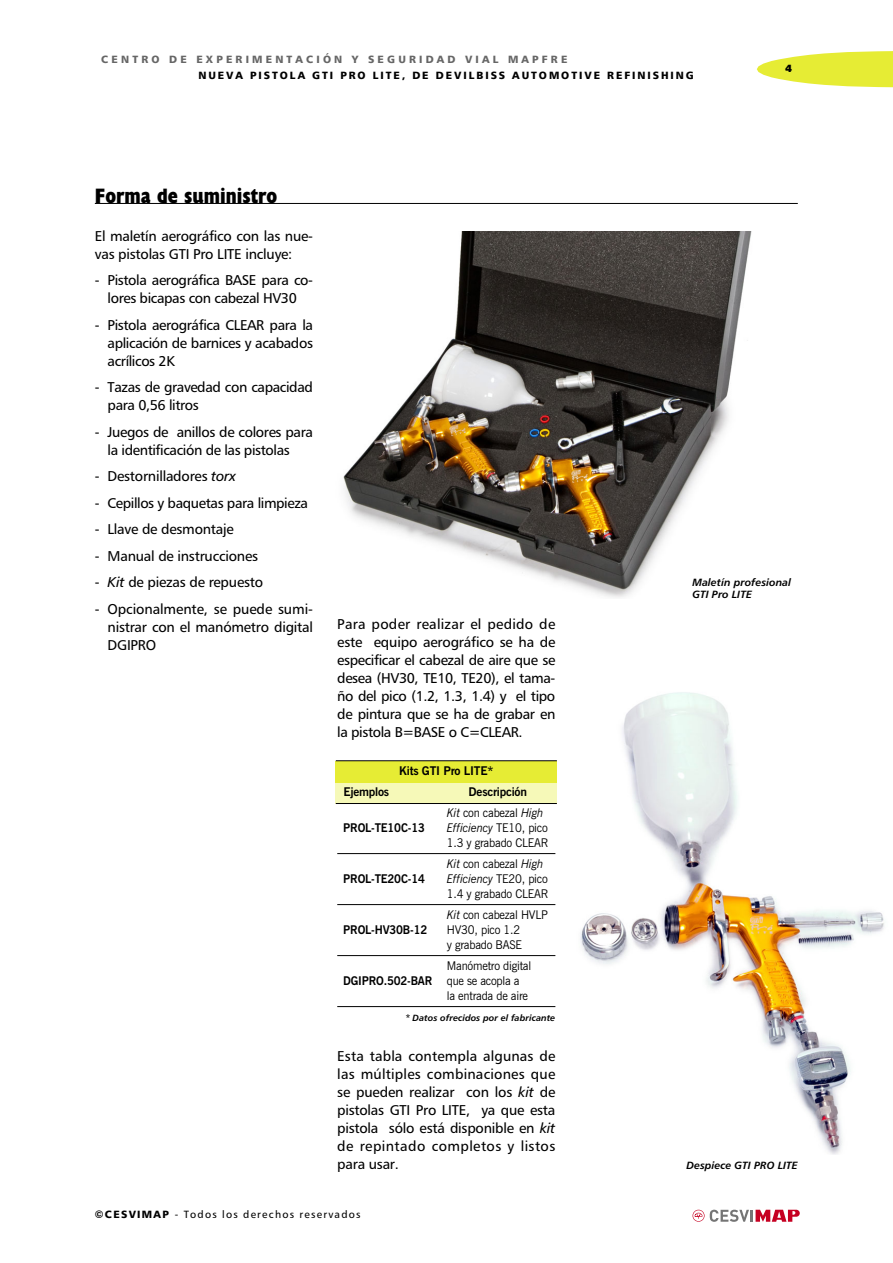
<style>
.page{position:relative;width:893px;height:1263px;background:#fff}
.page>*{position:absolute;margin:0;border:0;box-sizing:border-box;transform-origin:0 0}
.t1{font:700 condensed 21px "Humanist 521 BT Xtra";color:#000}
.t2{font:14.25px/18px "Humanist 777 BT Roman B";letter-spacing:-.03em;color:#000;text-align:justify}
.t3{font:12px/15px "News Gothic BT";letter-spacing:-.02em;color:#000;scale:.95 1}
.t4{font:700 12px "News Gothic BT";letter-spacing:-.02em;color:#000;scale:.95 1}
.t5{font:700 12px "News Gothic BT";letter-spacing:-.02em;color:#000}
.t6{font:10.5px "Humanist 777 BT Black B";letter-spacing:.185em;color:#000}
.t7{font:10.5px/12.6px "Humanist 777 BT Bold Italic B";color:#000}
.t8{font:10.5px "Humanist 777 BT Black B";letter-spacing:.3em;color:#666}
.t9{font:10.5px "Humanist 777 BT Roman B";letter-spacing:.115em;color:#000}
.t10{font:10.5px "Humanist 531 BT Ultra Black A";color:#000}
.t11{font:9px "Humanist 777 BT Bold Italic B";color:#000}
.s1{font-family:"Humanist 777 BT Italic B"}
.s2{font-style:italic}
.s3{font-weight:400}
.s4{font-family:"Humanist 777 BT Black B"}
</style>
<div class="page">
<svg style="left:692px;top:1210px;width:12px;height:12px"></svg>
<svg style="left:710px;top:1210px;width:90px;height:12px"></svg>
<svg style="left:757px;top:51px;width:135px;height:36px"></svg>
<hr style="left:95px;top:203px;width:703px;height:1px;background:#000">
<img style="left:343px;top:231px;width:409px;height:367px">
<div style="left:336px;top:782px;width:221px;height:21px;background:#f6f9b8"></div>
<div style="left:336px;top:761px;width:221px;height:21px;background:#e6ec34"></div>
<hr style="left:336px;top:760px;width:221px;height:1px;background:#000">
<hr style="left:336px;top:803px;width:221px;height:1px;background:#000">
<hr style="left:337px;top:853px;width:218px;height:1px;background:#000">
<hr style="left:337px;top:904px;width:218px;height:1px;background:#000">
<hr style="left:337px;top:955px;width:218px;height:1px;background:#000">
<hr style="left:337px;top:1006px;width:218px;height:1px;background:#000">
<img style="left:580px;top:692px;width:304px;height:462px">
<p class="t8" style="left:101px;top:55px;width:468px">CENTRO DE EXPERIMENTACIÓN Y SEGURIDAD VIAL MAPFRE</p>
<p class="t6" style="left:198px;top:71px;width:497px">NUEVA PISTOLA GTI PRO LITE, DE DEVILBISS AUTOMOTIVE REFINISHING</p>
<h1 class="t1" style="left:95px;top:189px;width:184px">Forma de suministro</h1>
<p class="t10" style="left:785px;top:65px;width:9px">4</p>
<p class="t2" style="left:95px;top:228px;width:220px">El maletín aerográfico con las nue&shy;vas pistolas GTI Pro LITE incluye:</p>
<p class="t2" style="left:95px;top:273px;width:220px;text-align:center">- Pistola aerográfica BASE para co&shy;lores bicapas con cabezal HV30</p>
<p class="t2" style="left:108px;top:317px;width:207px;text-indent:-13px">- Pistola aerográfica CLEAR para la aplicación de barnices y acabados acrílicos 2K</p>
<p class="t2" style="left:108px;top:380px;width:207px;text-indent:-13px">- Tazas de gravedad con capacidad para 0,56 litros</p>
<p class="t2" style="left:108px;top:424px;width:207px;text-indent:-13px">- Juegos de anillos de colores para la identificación de las pistolas</p>
<p class="t2" style="left:95px;top:469px;width:143px">- Destornilladores <span class="s1">torx</span></p>
<p class="t2" style="left:95px;top:495px;width:215px">- Cepillos y baquetas para limpieza</p>
<p class="t2" style="left:95px;top:522px;width:140px">- Llave de desmontaje</p>
<p class="t2" style="left:95px;top:548px;width:165px">- Manual de instrucciones</p>
<p class="t2" style="left:95px;top:575px;width:170px">- <span class="s1">Kit</span> de piezas de repuesto</p>
<p class="t2" style="left:108px;top:601px;width:207px;text-indent:-13px">- Opcionalmente, se puede sumi&shy;nistrar con el manómetro digital DGIPRO</p>
<p class="t2" style="left:337px;top:616px;width:220px">Para poder realizar el pedido de este equipo aerográfico se ha de especificar el cabezal de aire que se desea (HV30, TE10, TE20), el tama&shy;ño del pico (1.2, 1.3, 1.4) y el tipo de pintura que se ha de grabar en la pistola B=BASE o C=CLEAR.</p>
<p class="t5" style="left:399px;top:766px;width:96px">Kits GTI Pro LITE*</p>
<p class="t3" style="left:447px;top:806px;width:103px"><span class="s2">Kit</span> con cabezal <span class="s2">High</span></p>
<p class="t4" style="left:343px;top:823px;width:88px">PROL-TE10C-13</p>
<p class="t3" style="left:447px;top:821px;width:108px"><span class="s2">Efficiency</span> TE10, pico<br>1.3 y grabado CLEAR</p>
<p class="t3" style="left:447px;top:857px;width:103px"><span class="s2">Kit</span> con cabezal <span class="s2">High</span></p>
<p class="t4" style="left:343px;top:874px;width:88px">PROL-TE20C-14</p>
<p class="t3" style="left:447px;top:872px;width:108px"><span class="s2">Efficiency</span> TE20, pico<br>1.4 y grabado CLEAR</p>
<p class="t3" style="left:447px;top:908px;width:108px"><span class="s2">Kit</span> con cabezal HVLP</p>
<p class="t4" style="left:343px;top:925px;width:90px">PROL-HV30B-12</p>
<p class="t3" style="left:447px;top:923px;width:81px">HV30, pico 1.2 y grabado BASE</p>
<p class="t3" style="left:447px;top:959px;width:90px">Manómetro digital</p>
<p class="t4" style="left:343px;top:976px;width:187px">DGIPRO.502-BAR <span class="s3">que se acopla a</span></p>
<p class="t3" style="left:447px;top:989px;width:87px">la entrada de aire</p>
<p class="t11" style="left:405px;top:1015px;width:151px">* Datos ofrecidos por el fabricante</p>
<p class="t5" style="left:343px;top:787px;width:47px">Ejemplos</p>
<p class="t5" style="left:469px;top:787px;width:60px">Descripción</p>
<p class="t2" style="left:337px;top:1048px;width:220px">Esta tabla contempla algunas de las múltiples combinaciones que se pueden realizar con los <span class="s1">kit</span> de pistolas GTI Pro LITE, ya que esta pistola sólo está disponible en <span class="s1">kit </span>de repintado completos y listos para usar.</p>
<p class="t9" style="left:95px;top:1211px;width:267px"><span class="s4">©CESVIMAP</span> - Todos los derechos reservados</p>
<p class="t7" style="left:692px;top:576px;width:100px">Maletín profesional<br>GTI Pro LITE</p>
<p class="t7" style="left:686px;top:1160px;width:113px">Despiece GTI PRO LITE</p>
</div>
